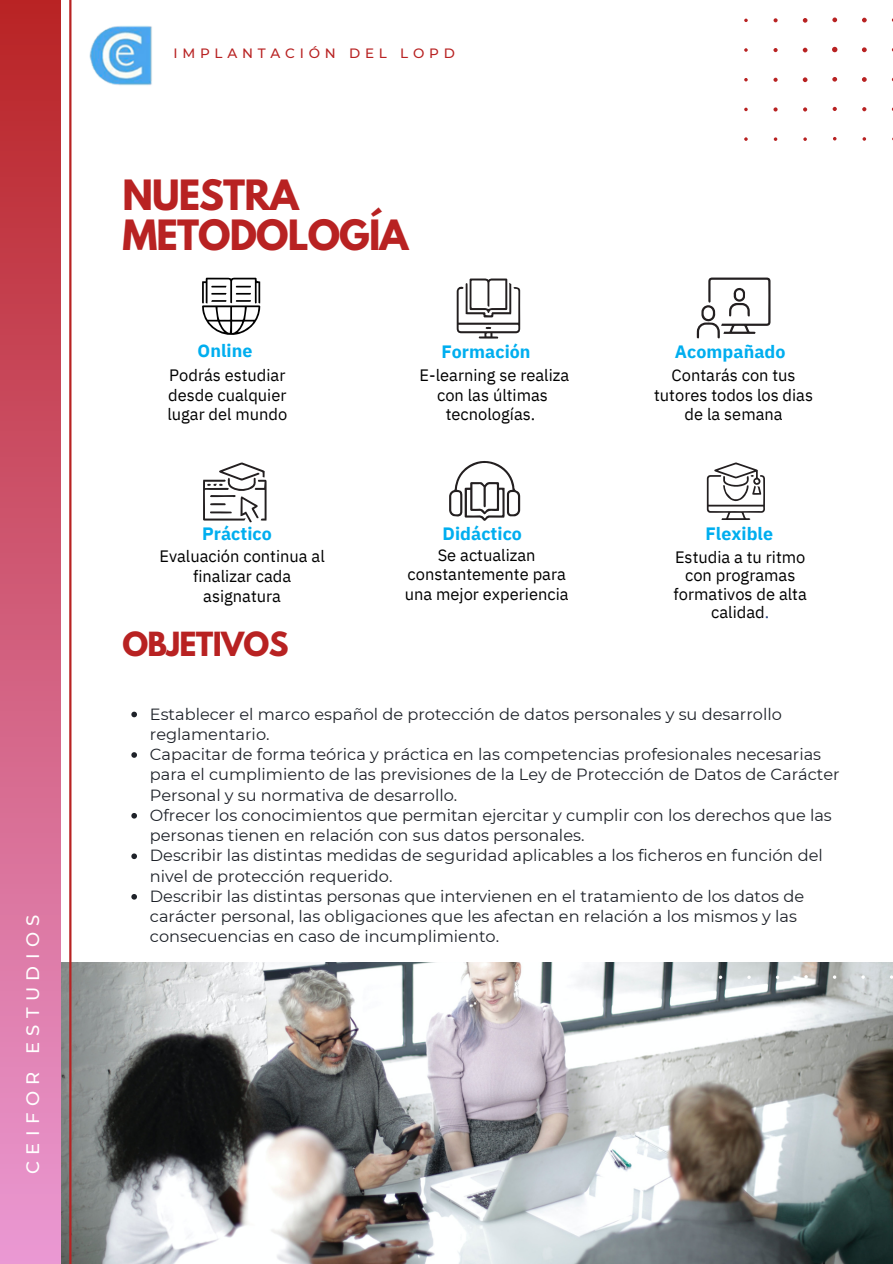
<style>
.page{position:relative;width:893px;height:1264px;background:#fff}
.page>*{position:absolute;margin:0;border:0;box-sizing:border-box;transform-origin:0 0}
.t1{font:700 37.05px/39.3px "League Spartan";letter-spacing:-.025em;color:#b82222}
.t2{font:700 29.55px "League Spartan";letter-spacing:-.025em;color:#b82222}
.t3{font:500 18px "Montserrat";letter-spacing:.355em;color:#fff}
.t4{font:700 17.85px "IBM Plex Sans";letter-spacing:.005em;color:#00aeef}
.t5{font:16.5px/19.5px "IBM Plex Sans";color:#000;text-align:center}
.t6{font:16.2px/20.2px "Montserrat";color:#1e2229}
.t7{font:500 13.5px "Montserrat";letter-spacing:.355em;color:#b82222}
.s1{color:#2a417c}
</style>
<div class="page">
<img style="left:61px;top:962px;width:831px;height:301px">
<svg style="left:718px;top:962px;width:174px;height:16px;background:#b2b7b7"></svg>
<svg style="left:744px;top:17px;width:148px;height:124px"></svg>
<hr style="left:69px;top:0;width:2px;height:1263px;background:#b82222">
<div style="left:0;top:0;width:61px;height:1263px;background:linear-gradient(to bottom,#b92324,#ea99d3)"></div>
<img style="left:89px;top:25px;width:63px;height:61px">
<svg style="left:131px;top:711px;width:6px;height:6px"></svg>
<svg style="left:131px;top:752px;width:6px;height:5px"></svg>
<svg style="left:131px;top:813px;width:6px;height:5px"></svg>
<svg style="left:131px;top:853px;width:6px;height:6px"></svg>
<svg style="left:131px;top:894px;width:6px;height:5px"></svg>
<svg style="left:202px;top:278px;width:58px;height:57px"></svg>
<svg style="left:203px;top:462px;width:63px;height:60px"></svg>
<svg style="left:449px;top:461px;width:71px;height:60px"></svg>
<svg style="left:456px;top:278px;width:64px;height:60px"></svg>
<svg style="left:696px;top:277px;width:74px;height:61px"></svg>
<svg style="left:706px;top:462px;width:59px;height:58px"></svg>
<p class="t3" style="left:22px;top:1174px;width:261px;rotate:-90deg">CEIFOR ESTUDIOS</p>
<h5 class="t7" style="left:173px;top:45px;width:283px">IMPLANTACIÓ N DEL LOPD</h5>
<h3 class="t1" style="left:122px;top:180px;width:288px">NUESTRA<br>METODOLOGÍA</h3>
<h5 class="t4" style="left:198px;top:339px;width:56px">Online</h5>
<h5 class="t5" style="left:167px;top:365px;width:122px;text-align:justify">Podrás estudiar desde cualquier lugar del mundo</h5>
<h4 class="t4" style="left:441px;top:340px;width:91px">Formación</h4>
<p class="t5" style="left:419px;top:365px;width:151px">E-learning se realiza con las últimas tecnologías.</p>
<h5 class="t4" style="left:202px;top:522px;width:71px">Práctico</h5>
<h4 class="t4" style="left:442px;top:522px;width:81px">Didáctico</h4>
<h5 class="t5" style="left:159px;top:546px;width:167px">Evaluación continua al finalizar cada asignatura</h5>
<p class="t5" style="left:405px;top:545px;width:165px">Se actualizan constantemente para una mejor experiencia</p>
<p class="t2" style="left:122px;top:629px;width:168px">OBJETIVOS</p>
<h5 class="t4" style="left:675px;top:339px;width:112px">Acompañado</h5>
<p class="t5" style="left:654px;top:365px;width:160px">Contarás con tus tutores todos los dias de la semana</p>
<h4 class="t4" style="left:705px;top:522px;width:69px">Flexible</h4>
<p class="t5" style="left:673px;top:547px;width:135px;line-height:18.5px">Estudia a tu ritmo con programas formativos de alta calidad<span class="s1">.</span></p>
<p class="t6" style="left:150px;top:703px;width:633px">Establecer el marco español de protección de datos personales y su desarrollo reglamentario.</p>
<p class="t6" style="left:150px;top:744px;width:691px">Capacitar de forma teórica y práctica en las competencias profesionales necesarias para el cumplimiento de las previsiones de la Ley de Protección de Datos de Carácter<br>Personal y su normativa de desarrollo.</p>
<h4 class="t6" style="left:150px;top:805px;width:683px">Ofrecer los conocimientos que permitan ejercitar y cumplir con los derechos que las personas tienen en relación con sus datos personales.</h4>
<h4 class="t6" style="left:150px;top:845px;width:674px">Describir las distintas medidas de seguridad aplicables a los ficheros en función del nivel de protección requerido.</h4>
<h4 class="t6" style="left:150px;top:886px;width:655px">Describir las distintas personas que intervienen en el tratamiento de los datos de carácter personal, las obligaciones que les afectan en relación a los mismos y las consecuencias en caso de incumplimiento.</h4>
</div>
